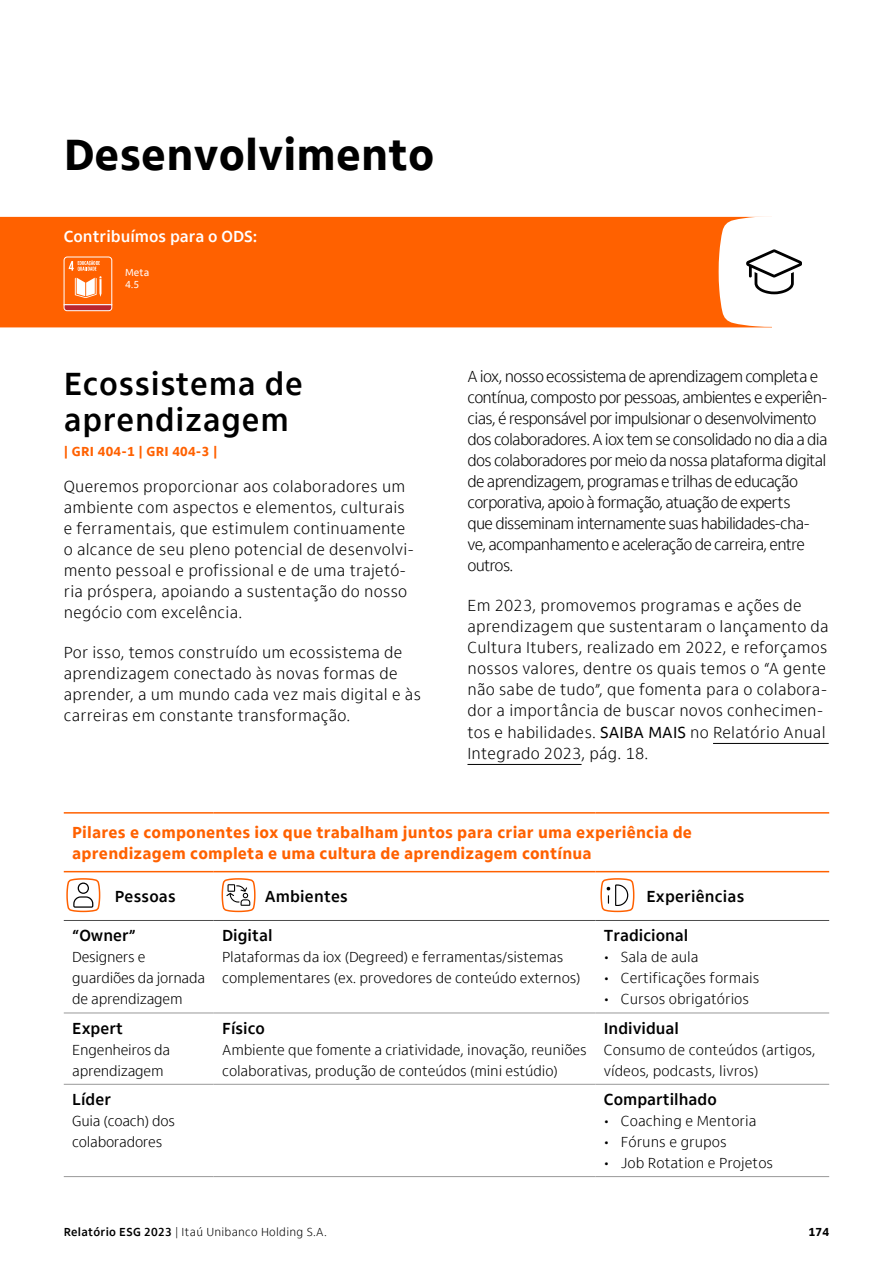
<style>
.page{position:relative;width:893px;height:1263px;background:#fff}
.page>*{position:absolute;margin:0;border:0;box-sizing:border-box;transform-origin:0 0}
.t1{font:800 45px "Itau Text Pro";color:#000}
.t2{font:700 33px/36px "Itau Text Pro";letter-spacing:.02em;color:#000}
.t3{font:300 16.5px/21px "Itau Text Pro";letter-spacing:.01em;color:#000}
.t4{font:300 16.5px/21px "Itau Text Pro";letter-spacing:-.05em;color:#000}
.t5{font:800 16.5px/21px "Itau Text Pro";letter-spacing:.01em;color:#ff6100}
.t6{font:700 16.5px "Itau Text Pro";color:#000}
.t7{font:700 16.5px "Itau Text Pro";color:#fff}
.t8{font:300 15px/21px "Itau Text Pro";letter-spacing:-.01em;color:#000}
.t9{font:800 13.5px "Itau Text Pro";letter-spacing:.02em;color:#ff6100}
.t10{font:300 12px "Itau Text Pro";letter-spacing:.02em;color:#000}
.t11{font:800 12px "Itau Text Pro";color:#000}
.t12{font:10.5px/12px "Itau Text Pro";color:#fff}
.s1{font-weight:400}
.s2{font-weight:700}
</style>
<div class="page">
<div style="left:0;top:217px;width:717px;height:110px;background:#ff6100"></div>
<hr style="left:713px;top:743px;width:116px;height:1px;background:#000">
<hr style="left:467px;top:764px;width:115px;height:1px;background:#000">
<svg style="left:63px;top:256px;width:49px;height:55px;background:#f98344"></svg>
<hr style="left:64px;top:1084px;width:150px;height:1px;background:#999">
<hr style="left:214px;top:1084px;width:381px;height:1px;background:#999">
<hr style="left:595px;top:1084px;width:234px;height:1px;background:#999">
<hr style="left:64px;top:1013px;width:150px;height:1px;background:#999">
<hr style="left:214px;top:1013px;width:381px;height:1px;background:#999">
<hr style="left:595px;top:1013px;width:234px;height:1px;background:#999">
<hr style="left:64px;top:1176px;width:150px;height:1px;background:#999">
<hr style="left:214px;top:1176px;width:381px;height:1px;background:#999">
<hr style="left:595px;top:1176px;width:234px;height:1px;background:#999">
<hr style="left:64px;top:812px;width:150px;height:1px;background:#ff6100">
<hr style="left:214px;top:812px;width:381px;height:1px;background:#ff6100">
<hr style="left:595px;top:812px;width:234px;height:1px;background:#ff6100">
<hr style="left:64px;top:871px;width:150px;height:1px;background:#ff6100">
<hr style="left:214px;top:871px;width:381px;height:1px;background:#ff6100">
<hr style="left:595px;top:871px;width:234px;height:1px;background:#ff6100">
<hr style="left:64px;top:920px;width:150px;height:1px;background:#4c4c4c">
<hr style="left:214px;top:920px;width:381px;height:1px;background:#4c4c4c">
<hr style="left:595px;top:920px;width:234px;height:1px;background:#4c4c4c">
<svg style="left:66px;top:878px;width:35px;height:35px"></svg>
<svg style="left:221px;top:878px;width:35px;height:35px"></svg>
<svg style="left:600px;top:878px;width:35px;height:35px"></svg>
<svg style="left:717px;top:216px;width:85px;height:112px"></svg>
<h1 class="t1" style="left:64px;top:128px;width:372px">Desenvolvimento</h1>
<p class="t7" style="left:64px;top:227px;width:195px">Contribuímos para o ODS:</p>
<p class="t12" style="left:125px;top:266px;width:26px">Meta<br>4.5</p>
<h2 class="t2" style="left:64px;top:366px;width:241px">Ecossistema de aprendizagem</h2>
<p class="t9" style="left:64px;top:444px;width:155px">| GRI 404-1 | GRI 404-3 |</p>
<p class="t3" style="left:64px;top:476px;width:352px">Queremos proporcionar aos colaboradores um ambiente com aspectos e elementos, culturais e ferramentais, que estimulem continuamente o alcance de seu pleno potencial de desenvolvi&shy;mento pessoal e profissional e de uma trajetó&shy;ria próspera, apoiando a sustentação do nosso negócio com excelência.</p>
<p class="t3" style="left:64px;top:642px;width:359px">Por isso, temos construído um ecossistema de aprendizagem conectado às novas formas de aprender, a um mundo cada vez mais digital e às carreiras em constante transformação.</p>
<p class="t4" style="left:467px;top:366px;width:362px">A iox, nosso ecossistema de aprendizagem completa e contínua, composto por pessoas, ambientes e experiên&shy;cias, é responsável por impulsionar o desenvolvimento dos colaboradores. A iox tem se consolidado no dia a dia dos colaboradores por meio da nossa plataforma digital de aprendizagem, programas e trilhas de educação corporativa, apoio à formação, atuação de experts<br>que disseminam internamente suas habilidades-cha&shy;ve, acompanhamento e aceleração de carreira, entre outros.</p>
<p class="t3" style="left:467px;top:596px;width:363px">Em 2023, promovemos programas e ações de aprendizagem que sustentaram o lançamento da Cultura Itubers, realizado em 2022, e reforçamos nossos valores, dentre os quais temos o “A gente não sabe de tudo”, que fomenta para o colabora&shy;dor a importância de buscar novos conhecimen&shy;tos e habilidades. <span class="s1">SAIBA MAIS</span> no Relatório Anual Integrado 2023, pág. 18.</p>
<p class="t5" style="left:72px;top:822px;width:621px">Pilares e componentes iox que trabalham juntos para criar uma experiência de aprendizagem completa e uma cultura de aprendizagem contínua</p>
<p class="t6" style="left:115px;top:887px;width:62px">Pessoas</p>
<p class="t6" style="left:265px;top:887px;width:85px">Ambientes</p>
<p class="t6" style="left:646px;top:887px;width:99px">Experiências</p>
<p class="t6" style="left:72px;top:926px;width:65px">“Owner”</p>
<p class="t8" style="left:72px;top:947px;width:134px">Designers e guardiões da jornada de aprendizagem</p>
<p class="t6" style="left:222px;top:926px;width:52px">Digital</p>
<p class="t8" style="left:222px;top:947px;width:360px">Plataformas da iox (Degreed) e ferramentas/sistemas complementares (ex. provedores de conteúdo externos)</p>
<p class="t6" style="left:604px;top:926px;width:86px">Tradicional</p>
<p class="t8" style="left:604px;top:947px;width:96px">• Sala de aula</p>
<p class="t8" style="left:604px;top:968px;width:157px">• Certificações formais</p>
<p class="t8" style="left:604px;top:989px;width:147px">• Cursos obrigatórios</p>
<p class="t6" style="left:72px;top:1019px;width:52px">Expert</p>
<p class="t8" style="left:72px;top:1039px;width:100px">Engenheiros da aprendizagem</p>
<p class="t6" style="left:72px;top:1090px;width:40px">Líder</p>
<p class="t8" style="left:72px;top:1111px;width:104px">Guia (coach) dos colaboradores</p>
<p class="t6" style="left:222px;top:1019px;width:44px">Físico</p>
<p class="t8" style="left:222px;top:1039px;width:366px">Ambiente que fomente a criatividade, inovação, reuniões colaborativas, produção de conteúdos (mini estúdio)</p>
<p class="t6" style="left:604px;top:1019px;width:77px">Individual</p>
<p class="t8" style="left:604px;top:1039px;width:213px">Consumo de conteúdos (artigos, vídeos, podcasts, livros)</p>
<p class="t6" style="left:604px;top:1090px;width:114px">Compartilhado</p>
<p class="t8" style="left:604px;top:1111px;width:154px">• Coaching e Mentoria</p>
<p class="t8" style="left:604px;top:1132px;width:124px">• Fóruns e grupos</p>
<p class="t8" style="left:604px;top:1153px;width:171px">• Job Rotation e Projetos</p>
<p class="t10" style="left:64px;top:1225px;width:265px"><span class="s2">Relatório ESG 2023</span> | Itaú Unibanco Holding S.A.</p>
<p class="t11" style="left:808px;top:1224px;width:22px">174</p>
</div>
